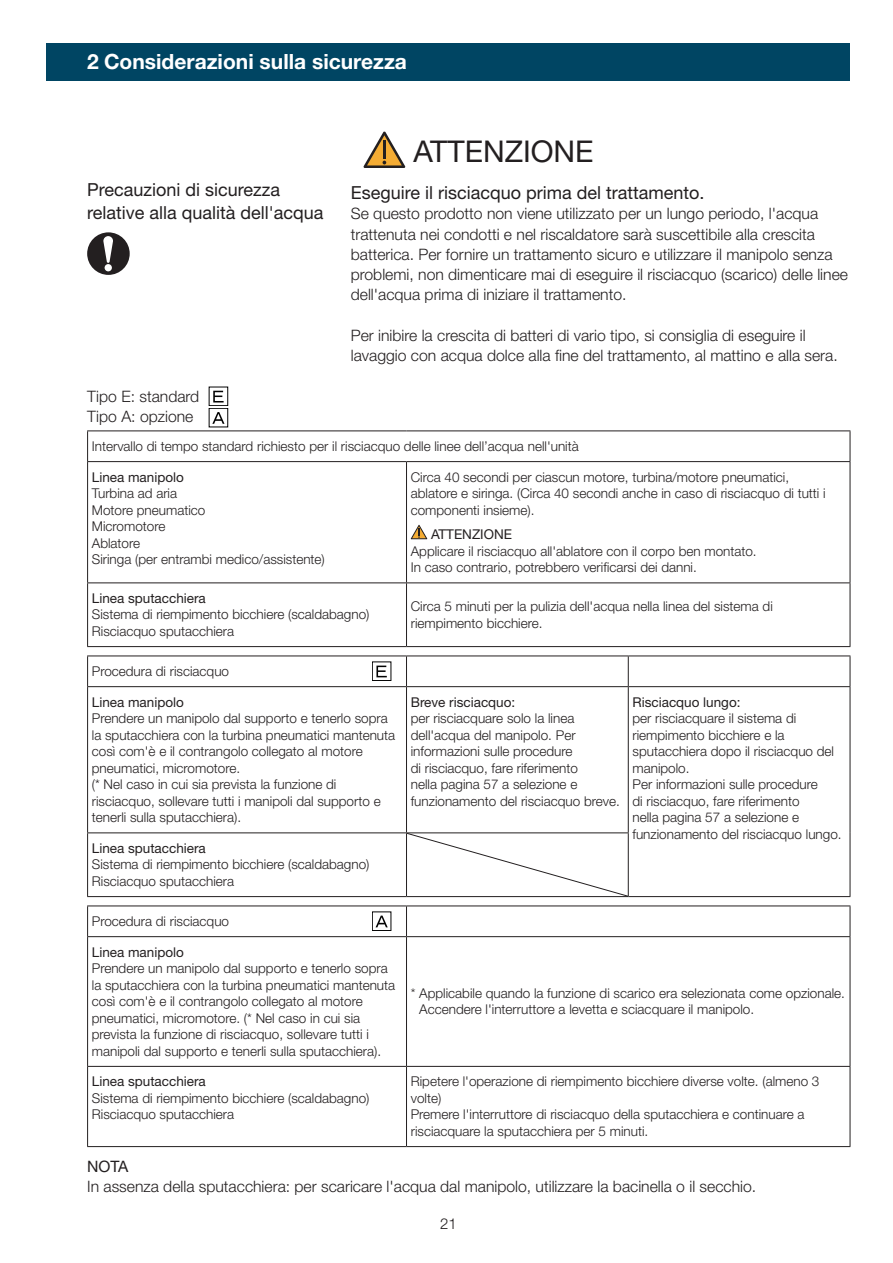
<style>
.page{position:relative;width:893px;height:1263px;background:#fff}
.page>*{position:absolute;margin:0;border:0;box-sizing:border-box;transform-origin:0 0}
.t1{font:30px "Helvetica Neue LT Pro";color:#231f20}
.t2{font:700 21px "Helvetica Neue LT Pro";color:#fff}
.t3{font:18px/22.5px "Helvetica Neue LT Pro";color:#231f20}
.t4{font:300 15.75px/20.2px "Helvetica Neue LT Pro";color:#231f20}
.t5{font:15.75px "Helvetica Neue LT Pro";color:#231f20}
.t6{font:300 15px "Helvetica Neue LT Pro";color:#231f20}
.t7{font:300 13.5px/16.5px "Helvetica Neue LT Pro";color:#231f20}
.t8{font:13.5px "Helvetica Neue LT Pro";color:#231f20}
</style>
<div class="page">
<div style="left:47px;top:43px;width:803px;height:38px;background:#004563"></div>
<svg style="left:364px;top:132px;width:41px;height:36px"></svg>
<svg style="left:213px;top:391px;width:11px;height:11px"></svg>
<div style="left:209px;top:387px;width:19px;height:19px;border:1px solid #030303"></div>
<svg style="left:212px;top:412px;width:12px;height:12px"></svg>
<div style="left:209px;top:408px;width:19px;height:19px;border:1px solid #030303"></div>
<hr style="left:850px;top:431px;width:1px;height:30px;background:#231f20">
<hr style="left:87px;top:430px;width:319px;height:1px;background:#231f20">
<hr style="left:87px;top:431px;width:1px;height:30px;background:#231f20">
<hr style="left:406px;top:430px;width:444px;height:1px;background:#231f20">
<hr style="left:87px;top:461px;width:319px;height:1px;background:#231f20">
<hr style="left:87px;top:462px;width:1px;height:120px;background:#231f20">
<hr style="left:406px;top:461px;width:444px;height:1px;background:#231f20">
<hr style="left:406px;top:462px;width:1px;height:120px;background:#231f20">
<hr style="left:850px;top:462px;width:1px;height:120px;background:#231f20">
<hr style="left:87px;top:582px;width:319px;height:1px;background:#231f20">
<hr style="left:87px;top:583px;width:1px;height:63px;background:#231f20">
<hr style="left:406px;top:582px;width:444px;height:1px;background:#231f20">
<hr style="left:406px;top:583px;width:1px;height:63px;background:#231f20">
<hr style="left:850px;top:583px;width:1px;height:63px;background:#231f20">
<hr style="left:87px;top:646px;width:319px;height:1px;background:#231f20">
<hr style="left:406px;top:646px;width:444px;height:1px;background:#231f20">
<svg style="left:411px;top:525px;width:16px;height:14px"></svg>
<hr style="left:628px;top:896px;width:222px;height:1px;background:#231f20">
<hr style="left:87px;top:655px;width:319px;height:1px;background:#231f20">
<hr style="left:87px;top:656px;width:1px;height:30px;background:#231f20">
<hr style="left:406px;top:655px;width:222px;height:1px;background:#231f20">
<hr style="left:406px;top:656px;width:1px;height:30px;background:#231f20">
<hr style="left:628px;top:655px;width:222px;height:1px;background:#231f20">
<hr style="left:628px;top:656px;width:1px;height:30px;background:#231f20">
<hr style="left:850px;top:656px;width:1px;height:30px;background:#231f20">
<hr style="left:87px;top:686px;width:319px;height:1px;background:#231f20">
<hr style="left:87px;top:687px;width:1px;height:145px;background:#231f20">
<hr style="left:406px;top:686px;width:222px;height:1px;background:#231f20">
<hr style="left:406px;top:687px;width:1px;height:145px;background:#231f20">
<hr style="left:628px;top:686px;width:222px;height:1px;background:#231f20">
<hr style="left:628px;top:687px;width:1px;height:145px;background:#231f20">
<hr style="left:850px;top:687px;width:1px;height:146px;background:#231f20">
<hr style="left:87px;top:832px;width:319px;height:1px;background:#231f20">
<hr style="left:87px;top:833px;width:1px;height:63px;background:#231f20">
<hr style="left:406px;top:832px;width:223px;height:1px;background:#231f20">
<hr style="left:406px;top:833px;width:1px;height:63px;background:#231f20">
<hr style="left:628px;top:833px;width:1px;height:63px;background:#231f20">
<hr style="left:850px;top:833px;width:1px;height:63px;background:#231f20">
<hr style="left:87px;top:896px;width:319px;height:1px;background:#231f20">
<hr style="left:406px;top:896px;width:222px;height:1px;background:#231f20">
<svg style="left:407px;top:833px;width:221px;height:63px"></svg>
<hr style="left:87px;top:905px;width:319px;height:1px;background:#231f20">
<hr style="left:87px;top:906px;width:1px;height:30px;background:#231f20">
<hr style="left:406px;top:905px;width:444px;height:1px;background:#231f20">
<hr style="left:406px;top:906px;width:1px;height:30px;background:#231f20">
<hr style="left:850px;top:906px;width:1px;height:30px;background:#231f20">
<hr style="left:87px;top:936px;width:319px;height:1px;background:#231f20">
<hr style="left:87px;top:937px;width:1px;height:129px;background:#231f20">
<hr style="left:406px;top:936px;width:444px;height:1px;background:#231f20">
<hr style="left:406px;top:937px;width:1px;height:129px;background:#231f20">
<hr style="left:850px;top:937px;width:1px;height:129px;background:#231f20">
<hr style="left:87px;top:1066px;width:319px;height:1px;background:#231f20">
<hr style="left:87px;top:1067px;width:1px;height:79px;background:#231f20">
<hr style="left:406px;top:1066px;width:444px;height:1px;background:#231f20">
<hr style="left:406px;top:1067px;width:1px;height:79px;background:#231f20">
<hr style="left:850px;top:1067px;width:1px;height:79px;background:#231f20">
<hr style="left:87px;top:1146px;width:319px;height:1px;background:#231f20">
<hr style="left:406px;top:1146px;width:444px;height:1px;background:#231f20">
<div style="left:87px;top:232px;width:43px;height:43px;background:#231f20;border-radius:50%"></div>
<svg style="left:103px;top:236px;width:10px;height:27px"></svg>
<div style="left:105px;top:264px;width:7px;height:7px;background:#fff;border-radius:50%"></div>
<svg style="left:376px;top:666px;width:11px;height:11px"></svg>
<div style="left:372px;top:661px;width:19px;height:20px;border:1px solid #030303"></div>
<svg style="left:376px;top:915px;width:12px;height:12px"></svg>
<div style="left:372px;top:911px;width:19px;height:20px;border:1px solid #030303"></div>
<h2 class="t2" style="left:87px;top:48px;width:321px">2 Considerazioni sulla sicurezza</h2>
<h3 class="t3" style="left:87px;top:178px;width:238px">Precauzioni di sicurezza relative alla qualità dell'acqua</h3>
<h1 class="t1" style="left:414px;top:133px;width:181px">ATTENZIONE</h1>
<h3 class="t3" style="left:351px;top:181px;width:355px">Eseguire il risciacquo prima del trattamento.</h3>
<p class="t4" style="left:351px;top:203px;width:499px">Se questo prodotto non viene utilizzato per un lungo periodo, l'acqua trattenuta nei condotti e nel riscaldatore sarà suscettibile alla crescita batterica. Per fornire un trattamento sicuro e utilizzare il manipolo senza problemi, non dimenticare mai di eseguire il risciacquo (scarico) delle linee dell'acqua prima di iniziare il trattamento.</p>
<p class="t4" style="left:351px;top:325px;width:488px">Per inibire la crescita di batteri di vario tipo, si consiglia di eseguire il lavaggio con acqua dolce alla fine del trattamento, al mattino e alla sera.</p>
<p class="t4" style="left:87px;top:386px;width:114px">Tipo E: standard<br>Tipo A: opzione</p>
<p class="t7" style="left:92px;top:438px;width:488px">Intervallo di tempo standard richiesto per il risciacquo delle linee dell’acqua nell'unità</p>
<p class="t8" style="left:92px;top:468px;width:94px">Linea manipolo</p>
<p class="t7" style="left:92px;top:485px;width:235px">Turbina ad aria<br>Motore pneumatico<br>Micromotore<br>Ablatore<br>Siringa (per entrambi medico/assistente)</p>
<p class="t7" style="left:411px;top:468px;width:416px">Circa 40 secondi per ciascun motore, turbina/motore pneumatici, ablatore e siringa. (Circa 40 secondi anche in caso di risciacquo di tutti i componenti insieme).</p>
<p class="t8" style="left:431px;top:526px;width:82px">ATTENZIONE</p>
<p class="t7" style="left:411px;top:542px;width:347px">Applicare il risciacquo all'ablatore con il corpo ben montato.<br>In caso contrario, potrebbero verificarsi dei danni.</p>
<p class="t8" style="left:92px;top:590px;width:116px">Linea sputacchiera</p>
<p class="t7" style="left:92px;top:606px;width:279px">Sistema di riempimento bicchiere (scaldabagno)<br>Risciacquo sputacchiera</p>
<p class="t7" style="left:411px;top:598px;width:364px">Circa 5 minuti per la pulizia dell'acqua nella linea del sistema di riempimento bicchiere.</p>
<p class="t7" style="left:92px;top:663px;width:139px">Procedura di risciacquo</p>
<p class="t8" style="left:92px;top:694px;width:94px">Linea manipolo</p>
<p class="t7" style="left:92px;top:710px;width:305px">Prendere un manipolo dal supporto e tenerlo sopra la sputacchiera con la turbina pneumatici mantenuta così com'è e il contrangolo collegato al motore pneumatici, micromotore.<br>(* Nel caso in cui sia prevista la funzione di risciacquo, sollevare tutti i manipoli dal supporto e tenerli sulla sputacchiera).</p>
<p class="t8" style="left:632px;top:693px;width:110px">Risciacquo lungo:</p>
<p class="t7" style="left:632px;top:710px;width:211px">per risciacquare il sistema di riempimento bicchiere e la sputacchiera dopo il risciacquo del manipolo.<br>Per informazioni sulle procedure<br>di risciacquo, fare riferimento<br>nella pagina 57 a selezione e funzionamento del risciacquo lungo.</p>
<p class="t8" style="left:411px;top:693px;width:106px">Breve risciacquo:</p>
<p class="t7" style="left:411px;top:710px;width:211px">per risciacquare solo la linea dell'acqua del manipolo. Per informazioni sulle procedure<br>di risciacquo, fare riferimento<br>nella pagina 57 a selezione e funzionamento del risciacquo breve.</p>
<p class="t8" style="left:92px;top:840px;width:116px">Linea sputacchiera</p>
<p class="t7" style="left:92px;top:856px;width:279px">Sistema di riempimento bicchiere (scaldabagno)<br>Risciacquo sputacchiera</p>
<p class="t7" style="left:92px;top:913px;width:139px">Procedura di risciacquo</p>
<p class="t8" style="left:92px;top:943px;width:94px">Linea manipolo</p>
<p class="t7" style="left:92px;top:960px;width:305px">Prendere un manipolo dal supporto e tenerlo sopra la sputacchiera con la turbina pneumatici mantenuta così com'è e il contrangolo collegato al motore pneumatici, micromotore. (* Nel caso in cui sia prevista la funzione di risciacquo, sollevare tutti i manipoli dal supporto e tenerli sulla sputacchiera).</p>
<p class="t7" style="left:419px;top:985px;width:427px;text-indent:-9px">* Applicabile quando la funzione di scarico era selezionata come opzionale.<br>Accendere l'interruttore a levetta e sciacquare il manipolo.</p>
<p class="t8" style="left:92px;top:1073px;width:116px">Linea sputacchiera</p>
<p class="t7" style="left:92px;top:1089px;width:279px">Sistema di riempimento bicchiere (scaldabagno)<br>Risciacquo sputacchiera</p>
<p class="t7" style="left:411px;top:1073px;width:410px">Ripetere l'operazione di riempimento bicchiere diverse volte. (almeno 3 volte)<br>Premere l'interruttore di risciacquo della sputacchiera e continuare a risciacquare la sputacchiera per 5 minuti.</p>
<p class="t5" style="left:87px;top:1156px;width:43px">NOTA</p>
<p class="t4" style="left:87px;top:1176px;width:671px">In assenza della sputacchiera: per scaricare l'acqua dal manipolo, utilizzare la bacinella o il secchio.</p>
<p class="t6" style="left:440px;top:1214px;width:18px">21</p>
</div>
